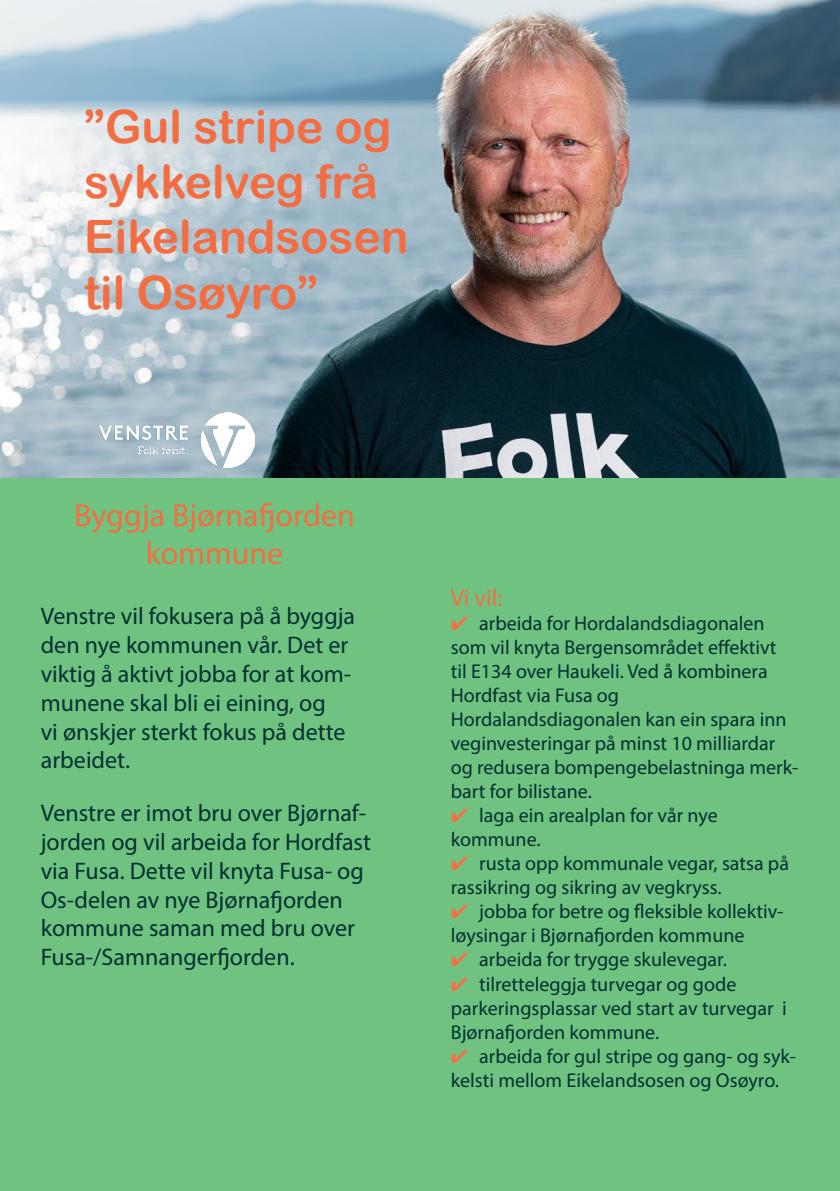
<style>
.page{position:relative;width:840px;height:1191px;background:#fff}
.page>*{position:absolute;margin:0;border:0;box-sizing:border-box;transform-origin:0 0}
.Punktliste_oransje{font:46px/55.2px "Arial Rounded MT Bold";color:#f36d43}
.t1{font:32px/38.4px "Myriad Pro";color:#f36d43;text-align:center}
.Punktliste_oransje-2{font:24px/28.8px "Myriad Pro";color:#013031}
.Punktliste_Vgrønn{font:24px/28.8px "Myriad Pro";color:#013031}
.t2{font:24px "Myriad Pro";color:#f36d43}
.Punktliste_oransje-3{font:20px/24px "Myriad Pro";color:#013031}
.s1{color:#f37147}
</style>
<div class="page">
<div style="left:0;top:0;width:839px;height:1190px;background:#70c281"></div>
<img style="left:0;top:0;width:839px;height:477px">
<img style="left:100px;top:412px;width:154px;height:56px">
<p class="Punktliste_oransje" style="left:84px;top:98px;width:326px">”Gul stripe og sykkelveg frå<br>Eikelandsosen til Osøyro”</p>
<p class="t1" style="left:74px;top:495px;width:282px">Byggja Bjørnafjorden kommune</p>
<p class="Punktliste_Vgrønn" style="left:41px;top:601px;width:316px">Venstre vil fokusera på å byggja den nye kommunen vår. Det er viktig å aktivt jobba for at kom&shy;munene skal bli ei eining, og<br>vi ønskjer sterkt fokus på dette arbeidet.</p>
<p class="Punktliste_oransje-2" style="left:41px;top:798px;width:331px">Venstre er imot bru over Bjørnaf&shy;jorden og vil arbeida for Hordfast via Fusa. Dette vil knyta Fusa- og<br>Os-delen av nye Bjørnafjorden kommune saman med bru over<br>Fusa-/Samnangerfjorden.</p>
<p class="t2" style="left:450px;top:583px;width:53px">Vi vil:</p>
<p class="Punktliste_oransje-3" style="left:450px;top:611px;width:327px"><span class="s1">✔</span> arbeida for Hordalandsdiagonalen som vil knyta Bergensområdet effektivt til E134 over Haukeli. Ved å kombinera Hordfast via Fusa og</p>
<p class="Punktliste_oransje-3" style="left:450px;top:707px;width:348px">Hordalandsdiagonalen kan ein spara inn veginvesteringar på minst 10 milliardar og redusera bompengebelastninga merk&shy;bart for bilistane.</p>
<p class="Punktliste_oransje-3" style="left:450px;top:803px;width:268px"><span class="s1">✔</span> laga ein arealplan for vår nye</p>
<p class="Punktliste_oransje-3" style="left:450px;top:827px;width:91px">kommune.</p>
<p class="Punktliste_oransje-3" style="left:450px;top:851px;width:339px"><span class="s1">✔</span> rusta opp kommunale vegar, satsa på rassikring og sikring av vegkryss.</p>
<p class="Punktliste_oransje-3" style="left:450px;top:899px;width:334px"><span class="s1">✔</span> jobba for betre og fleksible kollektiv&shy;løysingar i Bjørnafjorden kommune</p>
<p class="Punktliste_oransje-3" style="left:450px;top:947px;width:277px"><span class="s1">✔</span> arbeida for trygge skulevegar.</p>
<p class="Punktliste_oransje-3" style="left:450px;top:971px;width:337px"><span class="s1">✔</span> tilretteleggja turvegar og gode parkeringsplassar ved start av turvegar i<br>Bjørnafjorden kommune.</p>
<p class="Punktliste_oransje-3" style="left:450px;top:1043px;width:346px"><span class="s1">✔</span> arbeida for gul stripe og gang- og syk&shy;kelsti mellom Eikelandsosen og Osøyro.</p>
</div>
